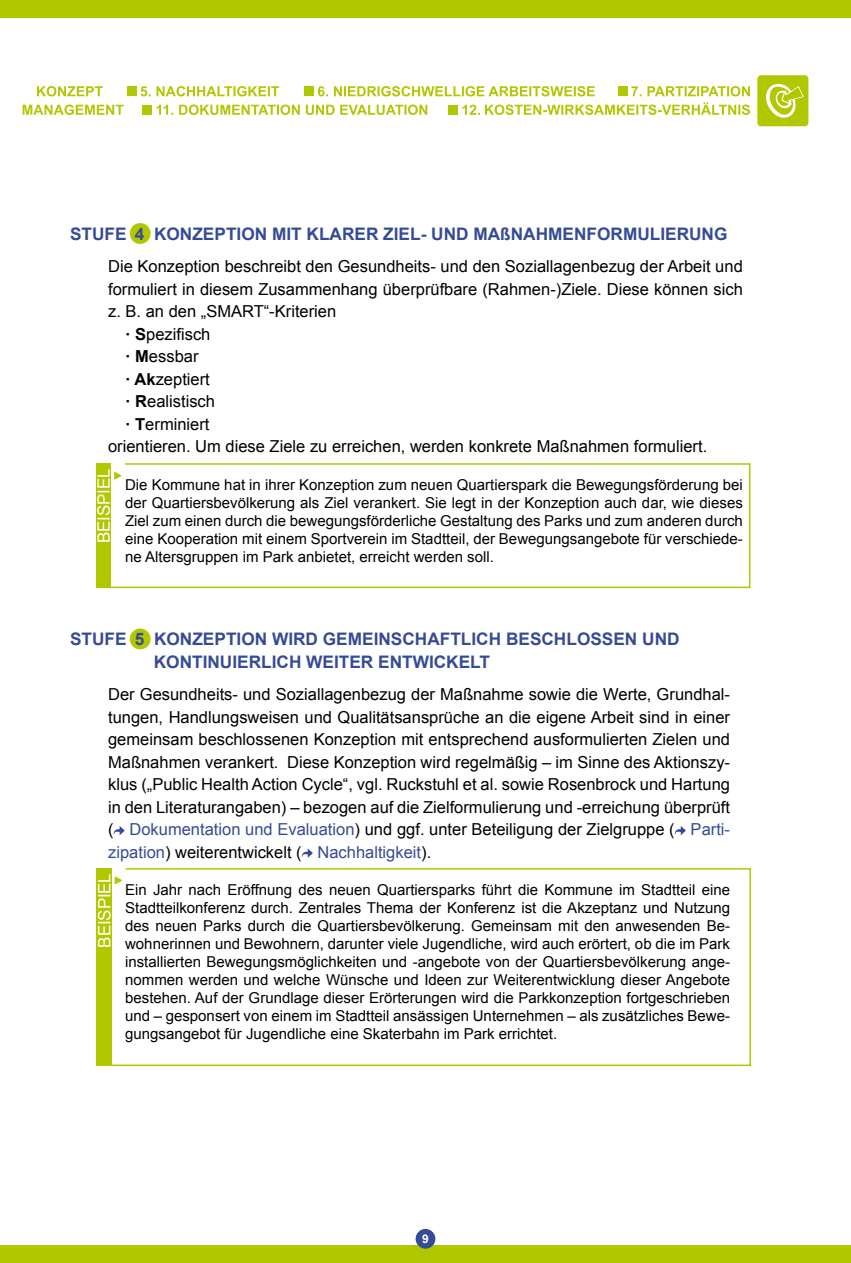
<style>
.page{position:relative;width:851px;height:1263px;background:#fff}
.page>*{position:absolute;margin:0;border:0;box-sizing:border-box;transform-origin:0 0}
.t1{font:700 17.25px/22.5px "Arial";color:#364b95}
.t2{font:16.95px "Arial";letter-spacing:-.01em;color:#fff}
.t3{font:16.5px/22.5px "Arial";color:#000;text-align:justify}
.t4{font:15px/18px "Arial";color:#000;text-align:justify}
.t5{font:700 12px "Arial";color:#fff}
.s1{font-weight:700}
.s2{color:#364b95}
</style>
<div class="page">
<div style="left:0;top:0;width:850px;height:17px;background:#b1c700"></div>
<div style="left:0;top:1246px;width:850px;height:17px;background:#b1c700"></div>
<div style="left:757px;top:75px;width:51px;height:51px;background:#b1c700;border-radius:4px"></div>
<svg style="left:766px;top:83px;width:37px;height:35px"></svg>
<div style="left:130px;top:223px;width:21px;height:21px;background:#b1c700;border-radius:50%"></div>
<div style="left:130px;top:628px;width:21px;height:21px;background:#b1c700;border-radius:50%"></div>
<svg style="left:113px;top:826px;width:12px;height:9px"></svg>
<svg style="left:674px;top:826px;width:11px;height:9px"></svg>
<svg style="left:301px;top:848px;width:12px;height:10px"></svg>
<svg style="left:96px;top:463px;width:655px;height:126px"></svg>
<svg style="left:96px;top:868px;width:655px;height:199px"></svg>
<svg style="left:156px;top:105px;width:271px;height:10px"></svg>
<div style="left:142px;top:105px;width:10px;height:9px;background:#b1c700"></div>
<svg style="left:462px;top:102px;width:287px;height:13px"></svg>
<div style="left:448px;top:105px;width:10px;height:9px;background:#b1c700"></div>
<svg style="left:140px;top:86px;width:139px;height:10px"></svg>
<div style="left:127px;top:86px;width:9px;height:10px;background:#b1c700"></div>
<svg style="left:318px;top:86px;width:276px;height:10px"></svg>
<div style="left:304px;top:86px;width:10px;height:10px;background:#b1c700"></div>
<svg style="left:631px;top:86px;width:118px;height:10px"></svg>
<div style="left:617px;top:86px;width:10px;height:10px;background:#b1c700"></div>
<svg style="left:22px;top:104px;width:102px;height:11px"></svg>
<svg style="left:37px;top:86px;width:66px;height:10px"></svg>
<div style="left:415px;top:1229px;width:20px;height:20px;background:#364b95;border-radius:50%"></div>
<p class="t1" style="left:70px;top:223px;width:658px">STUFE 4 KONZEPTION MIT KLARER ZIEL- UND MAßNAHMENFORMULIERUNG</p>
<p class="t3" style="left:108px;top:255px;width:636px">Die Konzeption beschreibt den Gesundheits- und den Soziallagenbezug der Arbeit und</p>
<p class="t3" style="left:108px;top:278px;width:636px">formuliert in diesem Zusammenhang überprüfbare (Rahmen‑)Ziele. Diese können sich</p>
<p class="t3" style="left:108px;top:300px;width:230px">z. B. an den „SMART“-Kriterien</p>
<p class="t3" style="left:125px;top:323px;width:87px"><span class="s1">· S</span>pezifisch</p>
<p class="t3" style="left:125px;top:345px;width:75px"><span class="s1">· M</span>essbar</p>
<p class="t3" style="left:125px;top:368px;width:86px"><span class="s1">· Ak</span>zeptiert</p>
<p class="t3" style="left:125px;top:390px;width:91px"><span class="s1">· R</span>ealistisch</p>
<p class="t3" style="left:125px;top:413px;width:86px"><span class="s1">· T</span>erminiert</p>
<p class="t3" style="left:108px;top:435px;width:600px">orientieren. Um diese Ziele zu erreichen, werden konkrete Maßnahmen formuliert.</p>
<p class="t4" style="left:125px;top:476px;width:619px">Die Kommune hat in ihrer Konzeption zum neuen Quartierspark die Bewegungsförderung bei der Quartiersbevölkerung als Ziel verankert. Sie legt in der Konzeption auch dar, wie dieses Ziel zum einen durch die bewegungsförderliche Gestaltung des Parks und zum anderen durch eine Kooperation mit einem Sportverein im Stadtteil, der Bewegungsangebote für verschiede&shy;ne Altersgruppen im Park anbietet, erreicht werden soll.</p>
<p class="t2" style="left:93px;top:543px;width:76px;rotate:-90deg">BEISPIEL</p>
<p class="t1" style="left:154px;top:628px;width:527px;text-indent:-84px">STUFE 5 KONZEPTION WIRD GEMEINSCHAFTLICH BESCHLOSSEN UND<br>KONTINUIERLICH WEITER ENTWICKELT</p>
<p class="t3" style="left:108px;top:683px;width:623px">Der Gesundheits- und Soziallagenbezug der Maßnahme sowie die Werte, Grundhal&shy;tungen, Handlungsweisen und Qualitätsansprüche an die eigene Arbeit sind in einer gemeinsam beschlossenen Konzeption mit entsprechend ausformulierten Zielen und Maßnahmen verankert. Diese Konzeption wird regelmäßig – im Sinne des Aktionszy&shy;klus („Public Health Action Cycle“, vgl. Ruckstuhl et al. sowie Rosenbrock und Hartung in den Literaturangaben) – bezogen auf die Zielformulierung und ‑erreichung überprüft ( <span class="s2">Dokumentation und Evaluation</span>) und ggf. unter Beteiligung der Zielgruppe ( <span class="s2">Parti&shy;zipation</span>) weiterentwickelt ( <span class="s2">Nachhaltigkeit</span>).</p>
<p class="t4" style="left:125px;top:881px;width:606px">Ein Jahr nach Eröffnung des neuen Quartiersparks führt die Kommune im Stadtteil eine Stadtteilkonferenz durch. Zentrales Thema der Konferenz ist die Akzeptanz und Nutzung des neuen Parks durch die Quartiersbevölkerung. Gemeinsam mit den anwesenden Be&shy;wohnerinnen und Bewohnern, darunter viele Jugendliche, wird auch erörtert, ob die im Park installierten Bewegungsmöglichkeiten und -angebote von der Quartiersbevölkerung ange&shy;nommen werden und welche Wünsche und Ideen zur Weiterentwicklung dieser Angebote bestehen. Auf der Grundlage dieser Erörterungen wird die Parkkonzeption fortgeschrieben und – gesponsert von einem im Stadtteil ansässigen Unternehmen – als zusätzliches Bewe&shy;gungsangebot für Jugendliche eine Skaterbahn im Park errichtet.</p>
<p class="t2" style="left:93px;top:947px;width:76px;rotate:-90deg">BEISPIEL</p>
<p class="t5" style="left:422px;top:1231px;width:8px">9</p>
</div>
